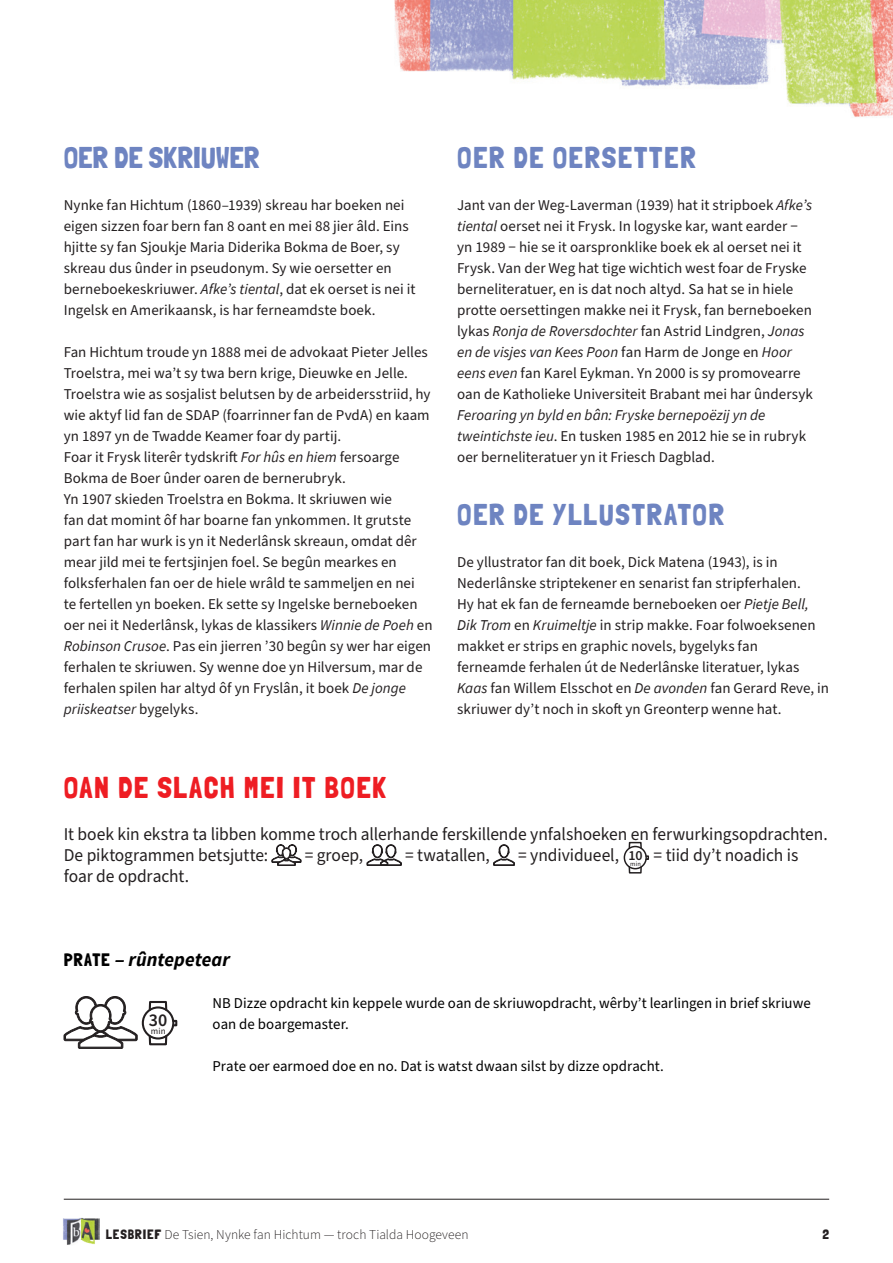
<style>
.page{position:relative;width:893px;height:1263px;background:#fff}
.page>*{position:absolute;margin:0;border:0;box-sizing:border-box;transform-origin:0 0}
.t1{font:30px "Londrina Solid";letter-spacing:.045em;color:#6e84c1}
.t2{font:30px "Londrina Solid";letter-spacing:.05em;color:#ee1d23}
.t3{font:30px "Londrina Solid";letter-spacing:-.005em;color:#6e84c1}
.t4{font:italic 700 19.5px "Source Sans Pro";color:#000}
.t5{font:18px/21px "Source Sans Pro";letter-spacing:-.005em;color:#231f20}
.t6{font:600 18px "Source Sans Pro";color:#231f20}
.t7{font:15px/21px "Source Sans Pro";letter-spacing:.005em;color:#231f20}
.t8{font:15px/21px "Source Sans Pro";color:#000}
.t9{font:300 13.5px "Source Sans Pro";letter-spacing:.005em;color:#231f20}
.t10{font:13.5px "Londrina Solid";color:#231f20}
.t11{font:9px "Source Sans Pro";color:#231f20}
.s1{font-style:italic}
.s2{font-weight:600;font-size:13.95px}
.s3{font-family:"Londrina Solid";font-weight:400;font-style:normal;font-size:18px}
.s4{font-style:inherit}
.s5{font-family:"Londrina Solid";font-weight:400}
</style>
<div class="page">
<img style="left:63px;top:1218px;width:37px;height:27px">
<img style="left:394px;top:0;width:499px;height:117px">
<hr style="left:64px;top:1199px;width:765px;height:1px;background:#231f20">
<svg style="left:272px;top:844px;width:29px;height:22px"></svg>
<svg style="left:367px;top:844px;width:34px;height:22px"></svg>
<svg style="left:493px;top:845px;width:22px;height:21px"></svg>
<div style="left:624px;top:846px;width:23px;height:23px;border:1px solid #231f20;border-radius:50%"></div>
<div style="left:629px;top:866px;width:13px;height:7px;border:1px solid #231f20"></div>
<div style="left:629px;top:842px;width:13px;height:7px;border:1px solid #231f20"></div>
<svg style="left:645px;top:855px;width:4px;height:5px"></svg>
<svg style="left:64px;top:996px;width:73px;height:53px"></svg>
<div style="left:142px;top:1006px;width:32px;height:33px;border:2px solid #231f20;border-radius:50%"></div>
<div style="left:149px;top:1035px;width:18px;height:10px;border:2px solid #231f20"></div>
<div style="left:149px;top:1001px;width:18px;height:10px;border:2px solid #231f20"></div>
<svg style="left:172px;top:1020px;width:5px;height:6px"></svg>
<h1 class="t3" style="left:64px;top:140px;width:197px">OER DE SKRIUWER</h1>
<p class="t7" style="left:64px;top:195px;width:353px">Nynke fan Hichtum (1860–1939) skreau har boeken nei eigen sizzen foar bern fan 8 oant en mei 88 jier âld. Eins hjitte sy fan Sjoukje Maria Diderika Bokma de Boer, sy skreau dus ûnder in pseudonym. Sy wie oersetter en berneboekeskriuwer. <span class="s1">Afke’s tiental</span>, dat ek oerset is nei it Ingelsk en Amerikaansk, is har ferneamdste boek.</p>
<p class="t7" style="left:64px;top:342px;width:370px">Fan Hichtum troude yn 1888 mei de advokaat Pieter Jelles Troelstra, mei wa’t sy twa bern krige, Dieuwke en Jelle.<br>Troelstra wie as sosjalist belutsen by de arbeidersstriid, hy wie aktyf lid fan de SDAP (foarrinner fan de PvdA) en kaam yn 1897 yn de Twadde Keamer foar dy partij.<br>Foar it Frysk literêr tydskrift <span class="s1">For hûs en hiem</span> fersoarge Bokma de Boer ûnder oaren de bernerubryk.<br>Yn 1907 skieden Troelstra en Bokma. It skriuwen wie<br>fan dat momint ôf har boarne fan ynkommen. It grutste part fan har wurk is yn it Nederlânsk skreaun, omdat dêr mear jild mei te fertsjinjen foel. Se begûn mearkes en folksferhalen fan oer de hiele wrâld te sammeljen en nei<br>te fertellen yn boeken. Ek sette sy Ingelske berneboeken oer nei it Nederlânsk, lykas de klassikers <span class="s1">Winnie de Poeh</span> en <span class="s1">Robinson Crusoe</span>. Pas ein jierren ’30 begûn sy wer har eigen ferhalen te skriuwen. Sy wenne doe yn Hilversum, mar de ferhalen spilen har altyd ôf yn Fryslân, it boek <span class="s1">De jonge priiskeatser</span> bygelyks.</p>
<h1 class="t1" style="left:457px;top:140px;width:240px">OER DE OERSETTER</h1>
<p class="t7" style="left:457px;top:195px;width:357px">Jant van der Weg-Laverman (1939) hat it stripboek <span class="s1">Afke’s tiental</span> oerset nei it Frysk. In logyske kar, want earder − yn 1989 − hie se it oarspronklike boek ek al oerset nei it Frysk. Van der Weg hat tige wichtich west foar de Fryske berneliteratuer, en is dat noch altyd. Sa hat se in hiele protte oersettingen makke nei it Frysk, fan berneboeken lykas <span class="s1">Ronja de Roversdochter</span> fan Astrid Lindgren, <span class="s1">Jonas en de visjes van Kees Poon</span> fan Harm de Jonge en <span class="s1">Hoor eens even</span> fan Karel Eykman. Yn 2000 is sy promovearre oan de Katholieke Universiteit Brabant mei har ûndersyk</p>
<p class="t7" style="left:457px;top:405px;width:351px"><span class="s1">Feroaring yn byld en bân: Fryske bernepoëzij yn de tweintichste ieu</span>. En tusken 1985 en 2012 hie se in rubryk oer berneliteratuer yn it Friesch Dagblad.</p>
<h1 class="t1" style="left:457px;top:497px;width:268px">OER DE YLLUSTRATOR</h1>
<p class="t7" style="left:457px;top:552px;width:374px">De yllustrator fan dit boek, Dick Matena (1943), is in Nederlânske striptekener en senarist fan stripferhalen.<br>Hy hat ek fan de ferneamde berneboeken oer <span class="s1">Pietje Bell, Dik Trom</span> en <span class="s1">Kruimeltje</span> in strip makke. Foar folwoeksenen makket er strips en graphic novels, bygelyks fan ferneamde ferhalen út de Nederlânske literatuer, lykas <span class="s1">Kaas</span> fan Willem Elsschot en <span class="s1">De avonden</span> fan Gerard Reve, in skriuwer dy’t noch in skoft yn Greonterp wenne hat.</p>
<h1 class="t2" style="left:64px;top:770px;width:324px">OAN DE SLACH MEI IT BOEK</h1>
<p class="t5" style="left:64px;top:824px;width:765px">It boek kin ekstra ta libben komme troch allerhande ferskillende ynfalshoeken en ferwurkingsopdrachten.<br>De piktogrammen betsjutte:</p>
<p class="t5" style="left:305px;top:845px;width:60px">= groep,</p>
<p class="t5" style="left:405px;top:845px;width:86px">= twatallen,</p>
<p class="t5" style="left:518px;top:845px;width:126px">= yndividueel, <span class="s2">10</span><sub>min</sub></p>
<p class="t5" style="left:654px;top:845px;width:146px">= tiid dy’t noadich is</p>
<p class="t5" style="left:64px;top:866px;width:127px">foar de opdracht.</p>
<h2 class="t4" style="left:64px;top:946px;width:168px"><span class="s3">PRATE</span> <span class="s4">‒</span> rûntepetear</h2>
<p class="t8" style="left:213px;top:993px;width:600px">NB Dizze opdracht kin keppele wurde oan de skriuwopdracht, wêrby’t learlingen in brief skriuwe oan de boargemaster.</p>
<p class="t8" style="left:213px;top:1056px;width:453px">Prate oer earmoed doe en no. Dat is watst dwaan silst by dizze opdracht.</p>
<p class="t6" style="left:149px;top:1008px;width:20px">30</p>
<p class="t11" style="left:151px;top:1025px;width:16px">min</p>
<p class="t9" style="left:106px;top:1226px;width:364px"><span class="s5">LESBRIEF</span> De Tsien, Nynke fan Hichtum — troch Tialda Hoogeveen</p>
<p class="t10" style="left:822px;top:1226px;width:8px">2</p>
</div>
